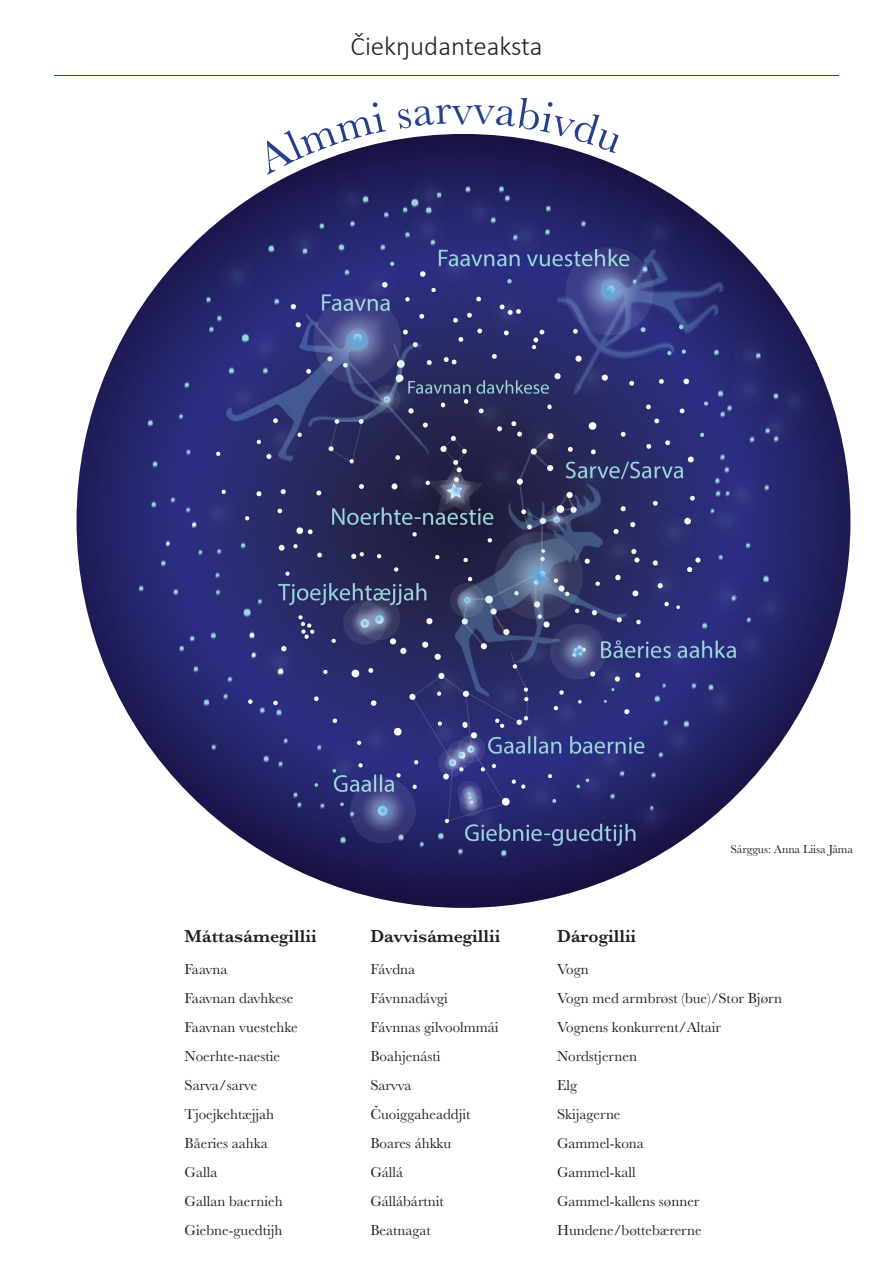
<style>
.page{position:relative;width:893px;height:1263px;background:#fff}
.page>*{position:absolute;margin:0;border:0;box-sizing:border-box;transform-origin:0 0}
.t1{font:45px "Baskerville";color:#253f8e}
.t2{font:300 27px "Calibri";color:#231f20}
.t3{font:600 18px "Baskerville";color:#231f20}
.t4{font:15px "Baskerville";color:#231f20}
.stjernenavn{font:12px "Baskerville";letter-spacing:-.005em;color:#231f20}
</style>
<div class="page">
<hr style="left:54px;top:75px;width:785px;height:1px;background:#253f8e">
<img style="left:77px;top:134px;width:773px;height:774px;border-radius:387px">
<svg style="left:290px;top:141px;width:96px;height:34px"></svg>
<svg style="left:473px;top:134px;width:114px;height:20px"></svg>
<p class="t2" style="left:351px;top:29px;width:193px">Čiekŋudanteaksta</p>
<p class="t1" style="left:452px;top:80px;width:22px">v</p>
<p class="stjernenavn" style="left:730px;top:841px;width:124px">Sárggus: Anna Liisa Jåma</p>
<p class="t3" style="left:185px;top:924px;width:134px">Máttasámegillii</p>
<p class="t3" style="left:370px;top:924px;width:132px">Davvisámegillii</p>
<p class="t3" style="left:557px;top:924px;width:81px">Dárogillii</p>
<p class="t4" style="left:185px;top:959px;width:44px">Faavna</p>
<p class="t4" style="left:370px;top:959px;width:46px">Fávdna</p>
<p class="t4" style="left:557px;top:959px;width:33px">Vogn</p>
<p class="t4" style="left:185px;top:988px;width:110px">Faavnan davhkese</p>
<p class="t4" style="left:370px;top:988px;width:79px">Fávnnadávgi</p>
<p class="t4" style="left:557px;top:988px;width:226px">Vogn med armbrøst (bue)/Stor Bjørn</p>
<p class="t4" style="left:185px;top:1017px;width:115px">Faavnan vuestehke</p>
<p class="t4" style="left:370px;top:1017px;width:130px">Fávnnas gilvoolmmái</p>
<p class="t4" style="left:557px;top:1017px;width:166px">Vognens konkurrent/Altair</p>
<p class="t4" style="left:185px;top:1046px;width:97px">Noerhte-naestie</p>
<p class="t4" style="left:370px;top:1046px;width:72px">Boahjenásti</p>
<p class="t4" style="left:557px;top:1046px;width:81px">Nordstjernen</p>
<p class="t4" style="left:185px;top:1075px;width:74px">Sarva/sarve</p>
<p class="t4" style="left:370px;top:1075px;width:43px">Sarvva</p>
<p class="t4" style="left:557px;top:1075px;width:22px">Elg</p>
<p class="t4" style="left:185px;top:1104px;width:91px">Tjoejkehtæjjah</p>
<p class="t4" style="left:370px;top:1104px;width:102px">Čuoiggaheaddjit</p>
<p class="t4" style="left:557px;top:1104px;width:65px">Skijagerne</p>
<p class="t4" style="left:185px;top:1133px;width:85px">Båeries aahka</p>
<p class="t4" style="left:370px;top:1133px;width:82px">Boares áhkku</p>
<p class="t4" style="left:557px;top:1133px;width:88px">Gammel-kona</p>
<p class="t4" style="left:185px;top:1162px;width:34px">Galla</p>
<p class="t4" style="left:370px;top:1162px;width:34px">Gállá</p>
<p class="t4" style="left:557px;top:1162px;width:80px">Gammel-kall</p>
<p class="t4" style="left:185px;top:1191px;width:100px">Gallan baernieh</p>
<p class="t4" style="left:370px;top:1191px;width:75px">Gállábártnit</p>
<p class="t4" style="left:557px;top:1191px;width:144px">Gammel-kallens sønner</p>
<p class="t4" style="left:185px;top:1220px;width:100px">Giebne-guedtijh</p>
<p class="t4" style="left:370px;top:1220px;width:62px">Beatnagat</p>
<p class="t4" style="left:557px;top:1220px;width:146px">Hundene/bøttebærerne</p>
</div>
